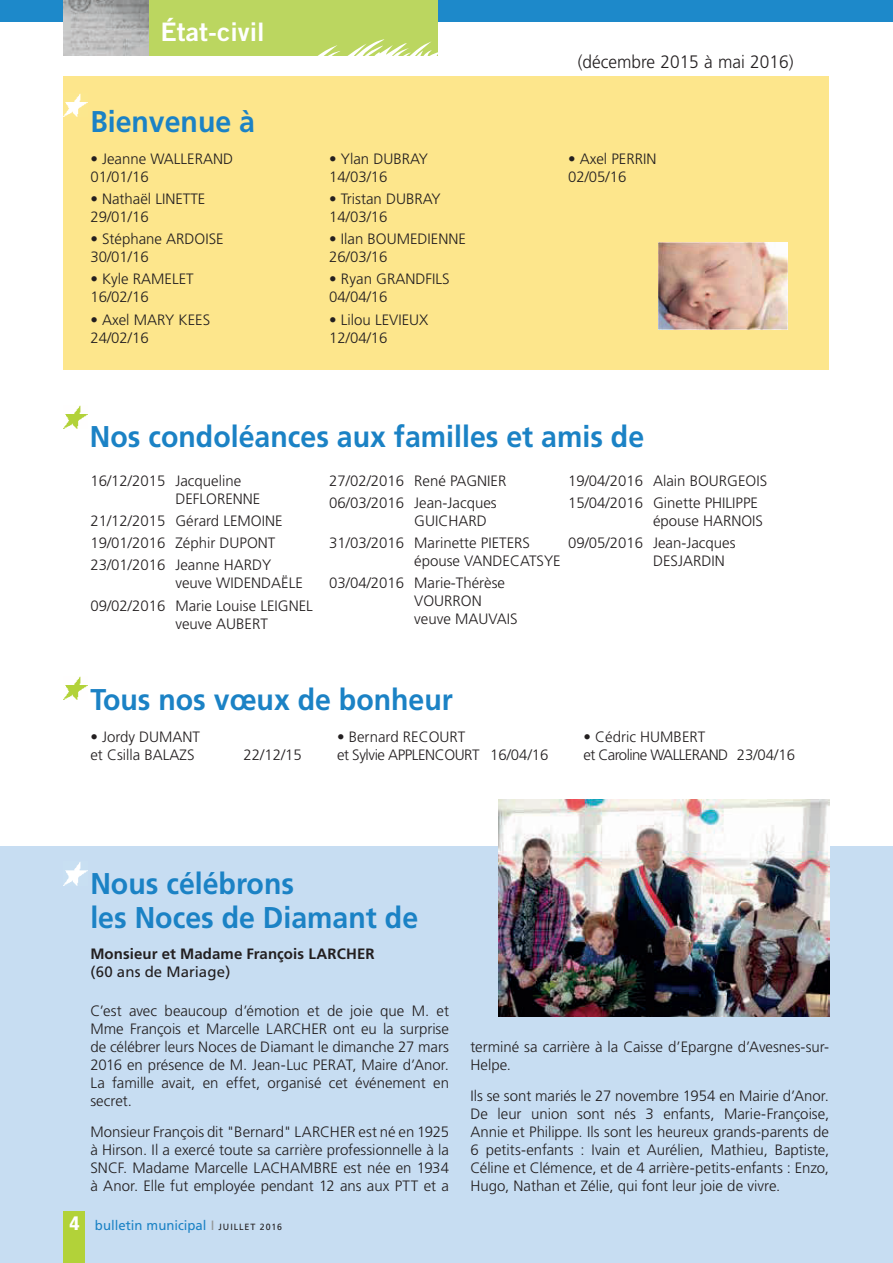
<style>
.page{position:relative;width:893px;height:1263px;background:#fff}
.page>*{position:absolute;margin:0;border:0;box-sizing:border-box;transform-origin:0 0}
.t1{font:700 30px/34.5px "Frutiger";color:#1b82c5;scale:.95 1}
.t2{font:25.5px "Trade Gothic Bold Two";color:#fff;scale:1.05 1}
.t3{font:300 18px "Frutiger";color:#231f20;scale:.96 1}
.t4{font:300 15px/18px "Frutiger";color:#231f20}
.t5{font:300 15px/18px "Frutiger";letter-spacing:-.025em;color:#231f20}
.t6{font:300 15px/18px "Frutiger";letter-spacing:-.04em;color:#231f20}
.t7{font:700 15px "Frutiger";letter-spacing:.005em;color:#231f20}
.t8{font:15px "Frutiger";letter-spacing:.005em;color:#231f20}
.t9{font:13.5px "Frutiger";color:#1b82c5}
.s1{font-weight:900;font-stretch:condensed;font-size:19.5px;color:#fff}
.s2{color:#939595}
.s3{font-size:9px;color:#231f20}
</style>
<div class="page">
<div style="left:64px;top:76px;width:765px;height:293px;background:#fde68c"></div>
<img style="left:64px;top:93px;width:23px;height:23px">
<div style="left:0;top:846px;width:893px;height:417px;background:#c7ddf2"></div>
<img style="left:658px;top:243px;width:130px;height:86px">
<div style="left:0;top:0;width:893px;height:21px;background:#1d89ca"></div>
<div style="left:78px;top:0;width:360px;height:55px;background:#bbd660"></div>
<div style="left:64px;top:1212px;width:21px;height:51px;background:#b2d239"></div>
<img style="left:64px;top:0;width:85px;height:55px">
<svg style="left:303px;top:39px;width:135px;height:17px"></svg>
<img style="left:64px;top:406px;width:23px;height:23px">
<img style="left:64px;top:676px;width:23px;height:23px">
<img style="left:64px;top:862px;width:23px;height:23px">
<img style="left:499px;top:800px;width:330px;height:217px">
<h2 class="t2" style="left:161px;top:17px;width:101px">État-civil</h2>
<h1 class="t1" style="left:90px;top:104px;width:175px">Bienvenue à</h1>
<p class="t4" style="left:90px;top:149px;width:144px">• Jeanne WALLERAND<br>01/01/16</p>
<p class="t4" style="left:90px;top:190px;width:117px">• Nathaël LINETTE<br>29/01/16</p>
<p class="t4" style="left:90px;top:230px;width:135px">• Stéphane ARDOISE<br>30/01/16</p>
<p class="t4" style="left:90px;top:270px;width:105px">• Kyle RAMELET<br>16/02/16</p>
<p class="t4" style="left:90px;top:310px;width:121px">• Axel MARY KEES<br>24/02/16</p>
<p class="t4" style="left:329px;top:149px;width:100px">• Ylan DUBRAY<br>14/03/16</p>
<p class="t4" style="left:329px;top:190px;width:113px">• Tristan DUBRAY<br>14/03/16</p>
<p class="t4" style="left:329px;top:230px;width:138px">• Ilan BOUMEDIENNE<br>26/03/16</p>
<p class="t4" style="left:329px;top:270px;width:122px">• Ryan GRANDFILS<br>04/04/16</p>
<p class="t4" style="left:329px;top:310px;width:101px">• Lilou LEVIEUX<br>12/04/16</p>
<p class="t3" style="left:578px;top:52px;width:226px">(décembre 2015 à mai 2016)</p>
<p class="t4" style="left:568px;top:149px;width:90px">• Axel PERRIN<br>02/05/16</p>
<h1 class="t1" style="left:90px;top:419px;width:585px">Nos condoléances aux familles et amis de</h1>
<p class="t4" style="left:175px;top:471px;width:87px;text-indent:-85px">16/12/2015 Jacqueline<br>DEFLORENNE</p>
<p class="t4" style="left:90px;top:510px;width:194px;line-height:22.2px">21/12/2015 Gérard LEMOINE<br>19/01/2016 Zéphir DUPONT<br>23/01/2016 Jeanne HARDY</p>
<p class="t4" style="left:90px;top:572px;width:224px;line-height:22.2px;text-indent:85px">veuve WIDENDAËLE<br>09/02/2016 Marie Louise LEIGNEL</p>
<p class="t4" style="left:175px;top:614px;width:94px">veuve AUBERT</p>
<p class="t4" style="left:568px;top:469px;width:201px;line-height:22.2px">19/04/2016 Alain BOURGEOIS<br>15/04/2016 Ginette PHILIPPE</p>
<p class="t4" style="left:568px;top:510px;width:197px;line-height:22.2px;text-indent:85px">épouse HARNOIS<br>09/05/2016 Jean-Jacques</p>
<p class="t4" style="left:653px;top:552px;width:73px">DESJARDIN</p>
<p class="t4" style="left:329px;top:469px;width:179px;line-height:22.2px">27/02/2016 René PAGNIER<br>06/03/2016 Jean-Jacques</p>
<p class="t4" style="left:329px;top:510px;width:202px;line-height:22.2px;text-indent:85px">GUICHARD<br>31/03/2016 Marinette PIETERS</p>
<p class="t4" style="left:329px;top:550px;width:233px;line-height:22.2px;text-indent:85px">épouse VANDECATSYE<br>03/04/2016 Marie-Thérèse</p>
<p class="t4" style="left:414px;top:592px;width:105px">VOURRON veuve MAUVAIS</p>
<h1 class="t1" style="left:90px;top:682px;width:383px">Tous nos vœux de bonheur</h1>
<p class="t4" style="left:90px;top:727px;width:111px">• Jordy DUMANT et Csilla BALAZS</p>
<p class="t5" style="left:337px;top:727px;width:213px">• Bernard RECOURT<br>et Sylvie APPLENCOURT 16/04/16</p>
<p class="t6" style="left:584px;top:727px;width:213px">• Cédric HUMBERT<br>et Caroline WALLERAND 23/04/16</p>
<p class="t4" style="left:243px;top:745px;width:60px">22/12/15</p>
<h1 class="t1" style="left:90px;top:866px;width:347px">Nous célébrons<br>les Noces de Diamant de</h1>
<p class="t7" style="left:90px;top:945px;width:286px">Monsieur et Madame François LARCHER</p>
<p class="t8" style="left:90px;top:963px;width:142px">(60 ans de Mariage)</p>
<p class="t4" style="left:90px;top:1002px;width:360px;text-align:justify">C’est avec beaucoup d’émotion et de joie que M. et Mme François et Marcelle LARCHER ont eu la surprise de célébrer leurs Noces de Diamant le dimanche 27 mars 2016 en présence de M. Jean-Luc PERAT, Maire d’Anor.<br>La famille avait, en effet, organisé cet événement en secret.</p>
<p class="t4" style="left:90px;top:1122px;width:360px;text-align:justify">Monsieur François dit "Bernard" LARCHER est né en 1925 à Hirson. Il a exercé toute sa carrière professionnelle à la SNCF. Madame Marcelle LACHAMBRE est née en 1934 à Anor. Elle fut employée pendant 12 ans aux PTT et a</p>
<p class="t9" style="left:69px;top:1217px;width:214px"><span class="s1">4</span> bulletin municipal <span class="s2">I</span> <span class="s3">JUILLET 2016</span></p>
<p class="t4" style="left:470px;top:1038px;width:360px">terminé sa carrière à la Caisse d’Epargne d’Avesnes-sur-<br>Helpe.</p>
<p class="t4" style="left:470px;top:1086px;width:360px;text-align:justify">Ils se sont mariés le 27 novembre 1954 en Mairie d’Anor.<br>De leur union sont nés 3 enfants, Marie-Françoise, Annie et Philippe. Ils sont les heureux grands-parents de 6 petits-enfants : Ivain et Aurélien, Mathieu, Baptiste, Céline et Clémence, et de 4 arrière-petits-enfants : Enzo, Hugo, Nathan et Zélie, qui font leur joie de vivre.</p>
</div>
